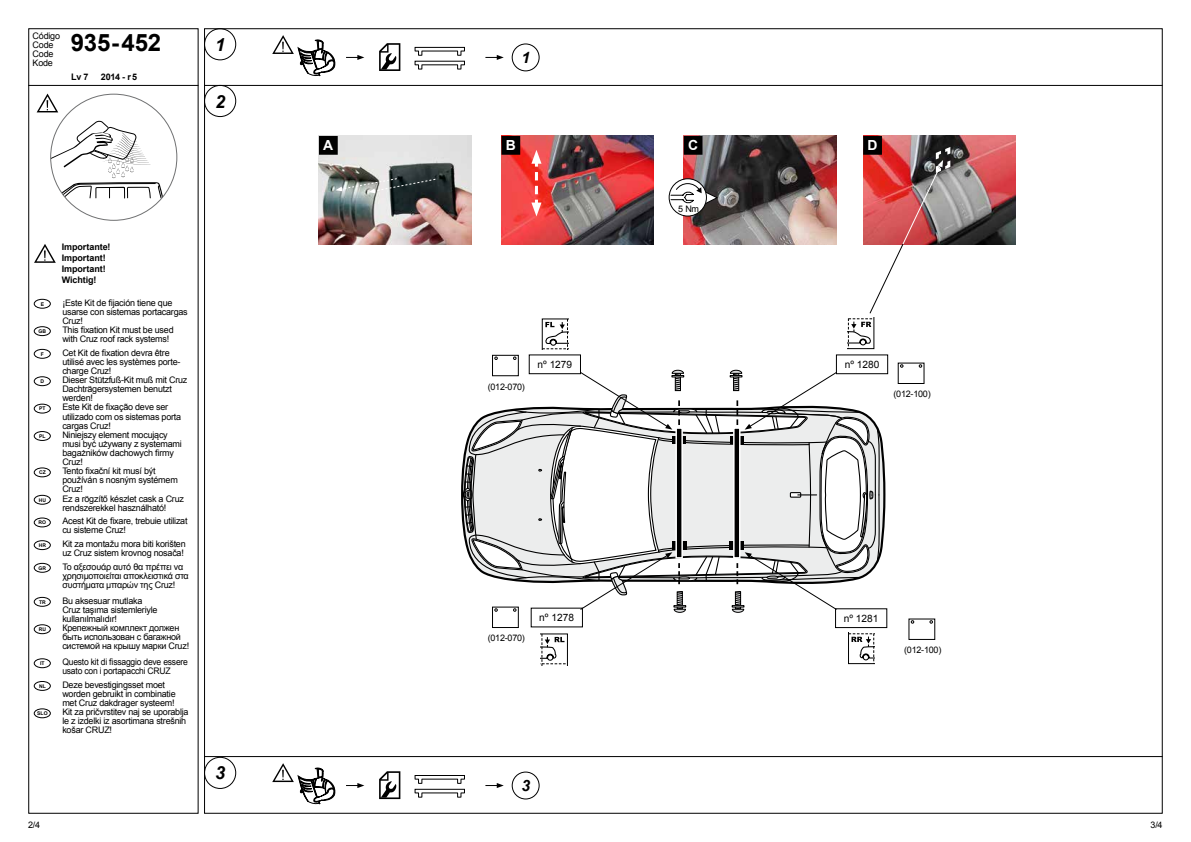
<style>
.page{position:relative;width:1191px;height:842px;background:#fff}
.page>*{position:absolute;margin:0;border:0;box-sizing:border-box;transform-origin:0 0}
.t1{font:700 24px "Arial";letter-spacing:-.01em;color:#000}
.t2{font:italic 700 18px "Arial";color:#000}
.t3{font:italic 700 15.6px "Arial";color:#000}
.t4{font:700 13.9px "Arial";color:#fff}
.t5{font:10.1px "Arial";color:#000}
.t6{font:9px/9px "Arial";letter-spacing:-.025em;color:#000}
.t7{font:9px/9px "Arial";letter-spacing:-.025em;color:#000;scale:.95 1}
.t8{font:700 9px/10.8px "Arial";letter-spacing:-.01em;color:#000}
.t9{font:700 5px "Arial";color:#000}
</style>
<div class="page">
<div style="left:204px;top:28px;width:32px;height:32px;border:1px solid #000;border-radius:50%"></div>
<div style="left:204px;top:85px;width:32px;height:32px;border:1px solid #000;border-radius:50%"></div>
<div style="left:204px;top:757px;width:32px;height:32px;border:1px solid #000;border-radius:50%"></div>
<svg style="left:346px;top:55px;width:18px;height:5px"></svg>
<div style="left:512px;top:43px;width:27px;height:28px;border:1px solid #000;border-radius:50%"></div>
<svg style="left:485px;top:55px;width:19px;height:5px"></svg>
<svg style="left:272px;top:35px;width:64px;height:42px"></svg>
<svg style="left:379px;top:43px;width:21px;height:28px"></svg>
<svg style="left:414px;top:47px;width:51px;height:23px"></svg>
<svg style="left:346px;top:783px;width:18px;height:5px"></svg>
<div style="left:512px;top:771px;width:27px;height:28px;border:1px solid #000;border-radius:50%"></div>
<svg style="left:485px;top:783px;width:19px;height:5px"></svg>
<svg style="left:272px;top:763px;width:64px;height:42px"></svg>
<svg style="left:379px;top:771px;width:21px;height:28px"></svg>
<svg style="left:414px;top:775px;width:51px;height:23px"></svg>
<svg style="left:28px;top:28px;width:171px;height:786px"></svg>
<hr style="left:28px;top:85px;width:170px;height:1px;background:#000">
<svg style="left:51px;top:121px;width:112px;height:78px"></svg>
<svg style="left:37px;top:94px;width:21px;height:18px"></svg>
<svg style="left:34px;top:244px;width:22px;height:19px"></svg>
<hr style="left:204px;top:85px;width:958px;height:1px;background:#000">
<hr style="left:204px;top:756px;width:958px;height:1px;background:#000">
<div style="left:34px;top:299px;width:17px;height:9px;border:1px solid #000;border-radius:50%"></div>
<div style="left:34px;top:326px;width:17px;height:10px;border:1px solid #000;border-radius:50%"></div>
<div style="left:34px;top:349px;width:17px;height:9px;border:1px solid #000;border-radius:50%"></div>
<div style="left:34px;top:377px;width:17px;height:9px;border:1px solid #000;border-radius:50%"></div>
<div style="left:34px;top:404px;width:17px;height:9px;border:1px solid #000;border-radius:50%"></div>
<div style="left:34px;top:431px;width:17px;height:10px;border:1px solid #000;border-radius:50%"></div>
<div style="left:34px;top:468px;width:17px;height:9px;border:1px solid #000;border-radius:50%"></div>
<div style="left:34px;top:495px;width:17px;height:9px;border:1px solid #000;border-radius:50%"></div>
<div style="left:34px;top:518px;width:17px;height:9px;border:1px solid #000;border-radius:50%"></div>
<div style="left:34px;top:540px;width:17px;height:10px;border:1px solid #000;border-radius:50%"></div>
<div style="left:34px;top:563px;width:17px;height:9px;border:1px solid #000;border-radius:50%"></div>
<div style="left:34px;top:597px;width:17px;height:9px;border:1px solid #000;border-radius:50%"></div>
<div style="left:34px;top:624px;width:17px;height:10px;border:1px solid #000;border-radius:50%"></div>
<div style="left:34px;top:659px;width:17px;height:9px;border:1px solid #000;border-radius:50%"></div>
<div style="left:34px;top:681px;width:17px;height:10px;border:1px solid #000;border-radius:50%"></div>
<div style="left:34px;top:709px;width:17px;height:9px;border:1px solid #000;border-radius:50%"></div>
<img style="left:882px;top:136px;width:133px;height:108px">
<img style="left:684px;top:136px;width:152px;height:108px">
<img style="left:501px;top:136px;width:152px;height:108px">
<img style="left:319px;top:136px;width:152px;height:108px">
<svg style="left:531px;top:150px;width:10px;height:66px"></svg>
<div style="left:669px;top:179px;width:37px;height:37px;background:#fff;border-radius:50%"></div>
<div style="left:669px;top:179px;width:37px;height:37px;border:1px solid #000;border-radius:50%"></div>
<svg style="left:670px;top:183px;width:47px;height:25px"></svg>
<svg style="left:335px;top:178px;width:101px;height:15px;background:#68706f"></svg>
<div style="left:320px;top:137px;width:17px;height:17px;background:#000"></div>
<div style="left:319px;top:136px;width:19px;height:19px;border:2px solid #000"></div>
<div style="left:502px;top:137px;width:17px;height:17px;background:#000"></div>
<div style="left:501px;top:136px;width:19px;height:19px;border:2px solid #000"></div>
<div style="left:684px;top:137px;width:17px;height:17px;background:#000"></div>
<div style="left:683px;top:136px;width:19px;height:19px;border:2px solid #000"></div>
<div style="left:864px;top:137px;width:17px;height:17px;background:#000"></div>
<div style="left:863px;top:136px;width:19px;height:19px;border:2px solid #000"></div>
<div style="left:492px;top:355px;width:26px;height:21px;border:1px solid #000"></div>
<div style="left:908px;top:619px;width:27px;height:21px;border:1px solid #000"></div>
<div style="left:898px;top:363px;width:26px;height:21px;border:1px solid #000"></div>
<div style="left:836px;top:354px;width:52px;height:20px;border:1px solid #000"></div>
<svg style="left:847px;top:145px;width:105px;height:204px"></svg>
<svg style="left:542px;top:319px;width:26px;height:31px"></svg>
<svg style="left:462px;top:370px;width:418px;height:295px"></svg>
<div style="left:492px;top:607px;width:26px;height:21px;border:1px solid #000"></div>
<p class="t6" style="left:33px;top:32px;width:29px">Código<br>Code<br>Code<br>Kode</p>
<h1 class="t1" style="left:71px;top:27px;width:92px">935-452</h1>
<p class="t8" style="left:71px;top:72px;width:19px">Lv 7</p>
<p class="t8" style="left:101px;top:72px;width:38px">2014 - r 5</p>
<h2 class="t2" style="left:215px;top:33px;width:12px">1</h2>
<h2 class="t2" style="left:215px;top:90px;width:12px">2</h2>
<p class="t8" style="left:62px;top:242px;width:50px">Importante!<br>Important!<br>Important!<br>Wichtig!</p>
<p class="t9" style="left:41px;top:300px;width:5px">E</p>
<p class="t6" style="left:62px;top:298px;width:127px">¡Este Kit de fijación tiene que usarse con sistemas portacargas<br>Cruz!</p>
<p class="t9" style="left:39px;top:328px;width:9px">GB</p>
<p class="t6" style="left:62px;top:325px;width:113px">This fixation Kit must be used with Cruz roof rack systems!</p>
<p class="t9" style="left:41px;top:351px;width:5px">F</p>
<p class="t6" style="left:62px;top:348px;width:120px">Cet Kit de fixation devra être utilisé avec les systèmes porte&shy;charge Cruz!</p>
<p class="t9" style="left:41px;top:378px;width:5px">D</p>
<p class="t6" style="left:62px;top:375px;width:127px">Dieser Stützfuß-Kit muß mit Cruz<br>Dachträgersystemen benutzt werden!</p>
<p class="t9" style="left:39px;top:405px;width:8px">PT</p>
<p class="t6" style="left:62px;top:403px;width:120px">Este Kit de fixação deve ser utilizado com os sistemas porta cargas Cruz!</p>
<p class="t9" style="left:39px;top:433px;width:8px">PL</p>
<p class="t6" style="left:62px;top:430px;width:121px">Niniejszy element mocujący musi być używany z systemami bagażników dachowych firmy<br>Cruz!</p>
<p class="t9" style="left:39px;top:469px;width:8px">CZ</p>
<p class="t6" style="left:62px;top:467px;width:117px">Tento fixační kit musí být používán s nosným systémem<br>Cruz!</p>
<p class="t9" style="left:39px;top:496px;width:9px">HU</p>
<p class="t6" style="left:62px;top:494px;width:123px">Ez a rögzítő készlet cask a Cruz rendszerekkel használható!</p>
<p class="t9" style="left:39px;top:519px;width:9px">RO</p>
<p class="t6" style="left:62px;top:517px;width:127px">Acest Kit de fixare, trebuie utilizat cu sisteme Cruz!</p>
<p class="t9" style="left:39px;top:542px;width:9px">HR</p>
<p class="t6" style="left:62px;top:539px;width:125px">Kit za montažu mora biti korišten uz Cruz sistem krovnog nosača!</p>
<p class="t9" style="left:39px;top:564px;width:9px">GR</p>
<p class="t6" style="left:62px;top:562px;width:128px">Το αξεσουάρ αυτό θα πρέπει να χρησιμοποιείται αποκλειστικά στα συστήματα μπαρών της Cruz!</p>
<p class="t9" style="left:39px;top:599px;width:8px">TR</p>
<p class="t6" style="left:62px;top:596px;width:97px">Bu aksesuar mutlaka<br>Cruz taşıma sistemleriyle kullanılmalıdır!</p>
<p class="t9" style="left:39px;top:626px;width:9px">RU</p>
<p class="t6" style="left:62px;top:623px;width:128px">Крепежный комплект должен быть использован с багажной системой на крышу марки Cruz!</p>
<p class="t9" style="left:40px;top:660px;width:6px">IT</p>
<p class="t7" style="left:62px;top:657px;width:134px">Questo kit di fissaggio deve essere usato con i portapacchi CRUZ</p>
<p class="t9" style="left:39px;top:683px;width:8px">NL</p>
<p class="t6" style="left:62px;top:680px;width:115px">Deze bevestigingsset moet worden gebruikt in combinatie met Cruz dakdrager systeem!</p>
<p class="t9" style="left:37px;top:710px;width:12px">SLO</p>
<p class="t6" style="left:62px;top:708px;width:128px">Kit za pričvrstitev naj se uporablja le z izdelki iz asortimana strešnih košar CRUZ!</p>
<h2 class="t2" style="left:215px;top:761px;width:12px">3</h2>
<h3 class="t3" style="left:521px;top:47px;width:10px">1</h3>
<h3 class="t4" style="left:323px;top:136px;width:12px">A</h3>
<h3 class="t4" style="left:506px;top:136px;width:12px">B</h3>
<h3 class="t4" style="left:688px;top:136px;width:12px">C</h3>
<h3 class="t4" style="left:867px;top:136px;width:12px">D</h3>
<p class="t6" style="left:678px;top:204px;width:22px">5 Nm</p>
<p class="t6" style="left:488px;top:382px;width:39px">(012-070)</p>
<p class="t5" style="left:537px;top:358px;width:36px">nº 1279</p>
<p class="t5" style="left:844px;top:358px;width:36px">nº 1280</p>
<p class="t6" style="left:893px;top:390px;width:39px">(012-100)</p>
<p class="t6" style="left:488px;top:634px;width:39px">(012-070)</p>
<p class="t5" style="left:539px;top:611px;width:36px">nº 1278</p>
<p class="t5" style="left:844px;top:612px;width:36px">nº 1281</p>
<p class="t6" style="left:904px;top:646px;width:39px">(012-100)</p>
<h3 class="t3" style="left:521px;top:775px;width:10px">3</h3>
<p class="t6" style="left:28px;top:820px;width:14px">2/4</p>
<p class="t6" style="left:1150px;top:820px;width:14px">3/4</p>
</div>
